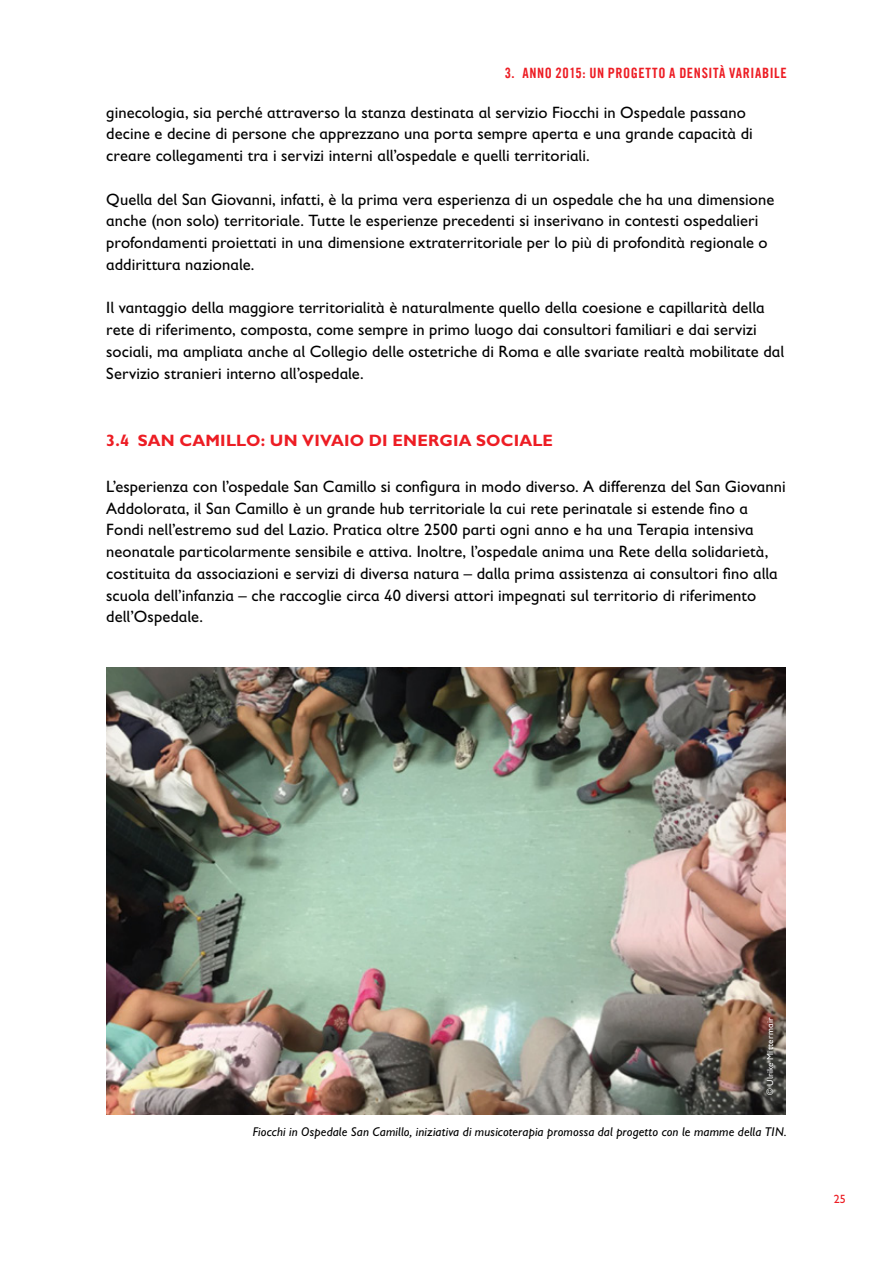
<style>
.page{position:relative;width:893px;height:1263px;background:#fff}
.page>*{position:absolute;margin:0;border:0;box-sizing:border-box;transform-origin:0 0}
.t1{font:16.5px/21.8px "Gill Sans Infant Std";letter-spacing:.005em;color:#000}
.t2{font:700 16.5px "Gill Sans Infant Std";letter-spacing:.01em;color:#ed1d24}
.t3{font:14.25px "Trade Gothic LT Com Bd Cn 20";letter-spacing:.035em;color:#ed1d24}
.t4{font:italic 12.75px "Gill Sans Infant Std";letter-spacing:.015em;color:#000}
.t5{font:12px "Gill Sans Infant Std";color:#ed1d24}
.t6{font:9px "Gill Sans Infant Std";letter-spacing:.025em;color:#fff}
</style>
<div class="page">
<img style="left:106px;top:668px;width:680px;height:446px">
<p class="t3" style="left:505px;top:64px;width:33px">3. ANNO</p>
<p class="t3" style="left:556px;top:64px;width:131px">2015: UN PROGETTO A DENSI</p>
<p class="t3" style="left:713px;top:64px;width:63px">TÀ VARIABILE</p>
<p class="t1" style="left:106px;top:101px;width:648px">ginecologia, sia perché attraverso la stanza destinata al servizio Fiocchi in Ospedale passano decine e decine di persone che apprezzano una porta sempre aperta e una grande capacità di creare collegamenti tra i servizi interni all’ospedale e quelli territoriali.</p>
<p class="t1" style="left:106px;top:188px;width:669px">Quella del San Giovanni, infatti, è la prima vera esperienza di un ospedale che ha una dimensione anche (non solo) territoriale. Tutte le esperienze precedenti si inserivano in contesti ospedalieri profondamenti proiettati in una dimensione extraterritoriale per lo più di profondità regionale o addirittura nazionale.</p>
<p class="t1" style="left:106px;top:297px;width:679px">Il vantaggio della maggiore territorialità è naturalmente quello della coesione e capillarità della rete di riferimento, composta, come sempre in primo luogo dai consultori familiari e dai servizi sociali, ma ampliata anche al Collegio delle ostetriche di Roma e alle svariate realtà mobilitate dal Servizio stranieri interno all’ospedale.</p>
<p class="t2" style="left:106px;top:431px;width:86px">3.4 SAN CAMILLO</p>
<p class="t2" style="left:261px;top:431px;width:83px">: UN VIVAIO</p>
<p class="t2" style="left:369px;top:431px;width:36px">DI ENERGIA</p>
<p class="t2" style="left:476px;top:431px;width:22px">SOCIALE</p>
<p class="t1" style="left:106px;top:475px;width:681px">L’esperienza con l’ospedale San Camillo si configura in modo diverso. A differenza del San Giovanni Addolorata, il San Camillo è un grande hub territoriale la cui rete perinatale si estende fino a Fondi nell’estremo sud del Lazio. Pratica oltre 2500 parti ogni anno e ha una Terapia intensiva neonatale particolarmente sensibile e attiva. Inoltre, l’ospedale anima una Rete della solidarietà, costituita da associazioni e servizi di diversa natura – dalla prima assistenza ai consultori fino alla scuola dell’infanzia – che raccoglie circa 40 diversi attori impegnati sul territorio di riferimento dell’Ospedale.</p>
<p class="t6" style="left:765px;top:1095px;width:79px;rotate:-90deg">© Ulrike Mittermair</p>
<p class="t4" style="left:253px;top:1124px;width:535px">Fiocchi in Ospedale San Camillo, iniziativa di musicoterapia promossa dal progetto con le mamme della TIN.</p>
<p class="t5" style="left:834px;top:1192px;width:13px">25</p>
</div>
